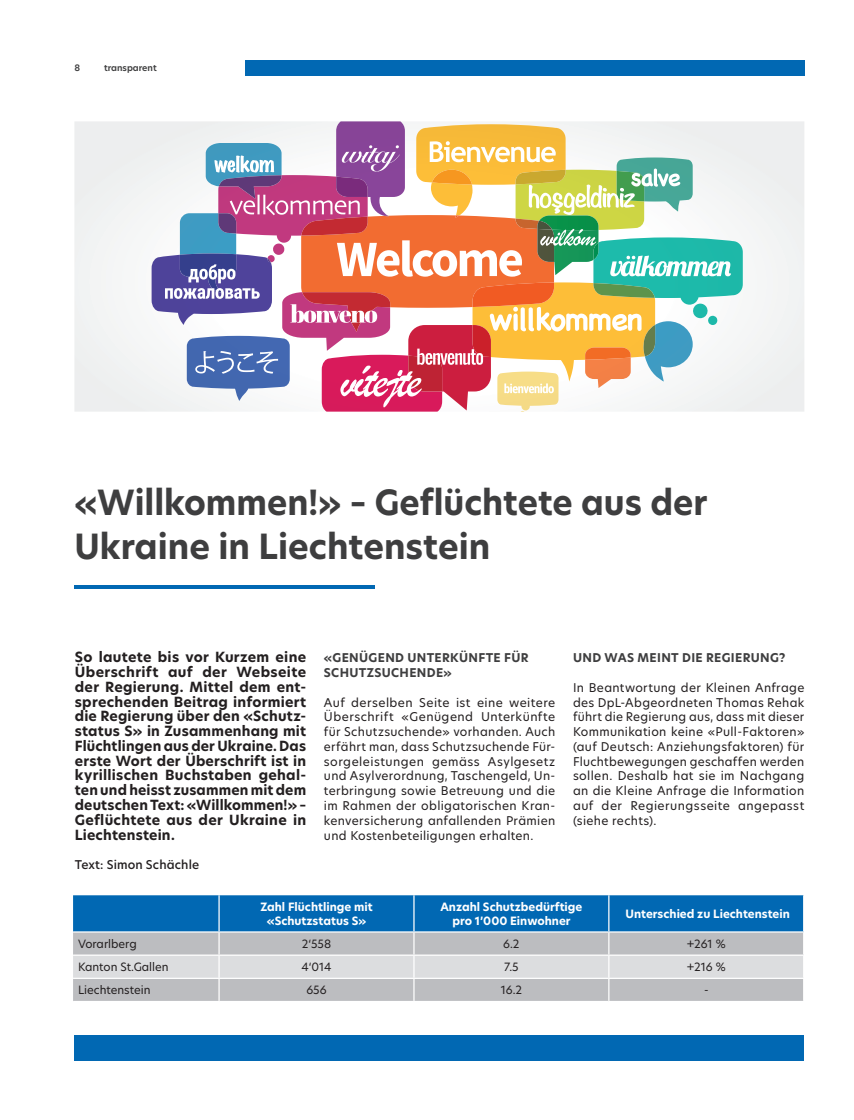
<style>
.page{position:relative;width:854px;height:1120px;background:#fff}
.page>*{position:absolute;margin:0;border:0;box-sizing:border-box;transform-origin:0 0}
.t1{font:700 34px/44.2px "New Hero";color:#3e3e3f}
.t2{font:700 13.75px/14.8px "New Hero";letter-spacing:.015em;color:#231f20;text-align:justify}
.t3{font:11.88px/14.8px "New Hero";letter-spacing:.03em;color:#231f20;text-align:justify}
.t4{font:700 11.88px/14.8px "New Hero";letter-spacing:.03em;color:#3e3e3f}
.t5{font:500 11.88px "New Hero";letter-spacing:.01em;color:#231f20}
.t6{font:700 11.25px/13.5px "New Hero";color:#fff;text-align:center}
.t7{font:11.25px "New Hero";color:#231f20}
.t8{font:600 8.75px "New Hero";color:#3e3e3f}
</style>
<div class="page">
<div style="left:74px;top:1035px;width:730px;height:25px;background:#0168b3"></div>
<div style="left:245px;top:60px;width:559px;height:15px;background:#0168b3"></div>
<div style="left:74px;top:121px;width:730px;height:291px;background:#f0f2f3"></div>
<svg style="left:152px;top:121px;width:591px;height:291px"></svg>
<hr style="left:74px;top:585px;width:301px;height:4px;background:#0168b3">
<svg style="left:73px;top:895px;width:731px;height:106px;background:#86a9c4"></svg>
<p class="t8" style="left:74px;top:62px;width:7px">8</p>
<p class="t8" style="left:104px;top:62px;width:54px">transparent</p>
<h1 class="t1" style="left:74px;top:480px;width:634px">«Willkommen!» – Geflüchtete aus der<br>Ukraine in Liechtenstein</h1>
<p class="t2" style="left:75px;top:650px;width:233px">So lautete bis vor Kurzem eine Überschrift auf der Webseite der Regierung. Mittel dem ent&shy;sprechenden Beitrag informiert die Regierung über den «Schutz&shy;status S» in Zusammenhang mit Flüchtlingen aus der Ukraine. Das erste Wort der Überschrift ist in kyrillischen Buchstaben gehal&shy;ten und heisst zusammen mit dem deutschen Text: «Willkommen!» – Geflüchtete aus der Ukraine in Liechtenstein.</p>
<p class="t5" style="left:75px;top:856px;width:126px">Text: Simon Schächle</p>
<p class="t4" style="left:324px;top:651px;width:206px">«GENÜGEND UNTERKÜNFTE FÜR<br>SCHUTZSUCHENDE»</p>
<p class="t3" style="left:324px;top:695px;width:233px">Auf derselben Seite ist eine weitere Überschrift «Genügend Unterkünfte für Schutzsuchende» vorhanden. Auch erfährt man, dass Schutzsuchende Für&shy;sorgeleistungen gemäss Asylgesetz und Asylverordnung, Taschengeld, Un&shy;terbringung sowie Betreuung und die im Rahmen der obligatorischen Kran&shy;kenversicherung anfallenden Prämien und Kostenbeteiligungen erhalten.</p>
<p class="t4" style="left:573px;top:651px;width:214px">UND WAS MEINT DIE REGIERUNG?</p>
<p class="t3" style="left:573px;top:680px;width:233px">In Beantwortung der Kleinen Anfrage des DpL-Abgeordneten Thomas Rehak führt die Regierung aus, dass mit dieser Kommunikation keine «Pull-Faktoren» (auf Deutsch: Anziehungsfaktoren) für Fluchtbewegungen geschaffen werden sollen. Deshalb hat sie im Nachgang an die Kleine Anfrage die Information auf der Regierungsseite angepasst (siehe rechts).</p>
<p class="t6" style="left:260px;top:900px;width:114px">Zahl Flüchtlinge mit «Schutzstatus S»</p>
<p class="t6" style="left:440px;top:900px;width:144px">Anzahl Schutzbedürftige pro 1’000 Einwohner</p>
<p class="t6" style="left:625px;top:907px;width:166px">Unterschied zu Liechtenstein</p>
<p class="t7" style="left:78px;top:936px;width:60px">Vorarlberg</p>
<p class="t7" style="left:302px;top:936px;width:31px">2‘558</p>
<p class="t7" style="left:503px;top:936px;width:18px">6.2</p>
<p class="t7" style="left:687px;top:936px;width:40px">+261 %</p>
<p class="t7" style="left:78px;top:959px;width:92px">Kanton St.Gallen</p>
<p class="t7" style="left:301px;top:959px;width:32px">4‘014</p>
<p class="t7" style="left:504px;top:959px;width:16px">7.5</p>
<p class="t7" style="left:687px;top:959px;width:40px">+216 %</p>
<p class="t7" style="left:78px;top:982px;width:74px">Liechtenstein</p>
<p class="t7" style="left:306px;top:982px;width:22px">656</p>
<p class="t7" style="left:501px;top:982px;width:23px">16.2</p>
<p class="t7" style="left:704px;top:982px;width:6px">-</p>
</div>
